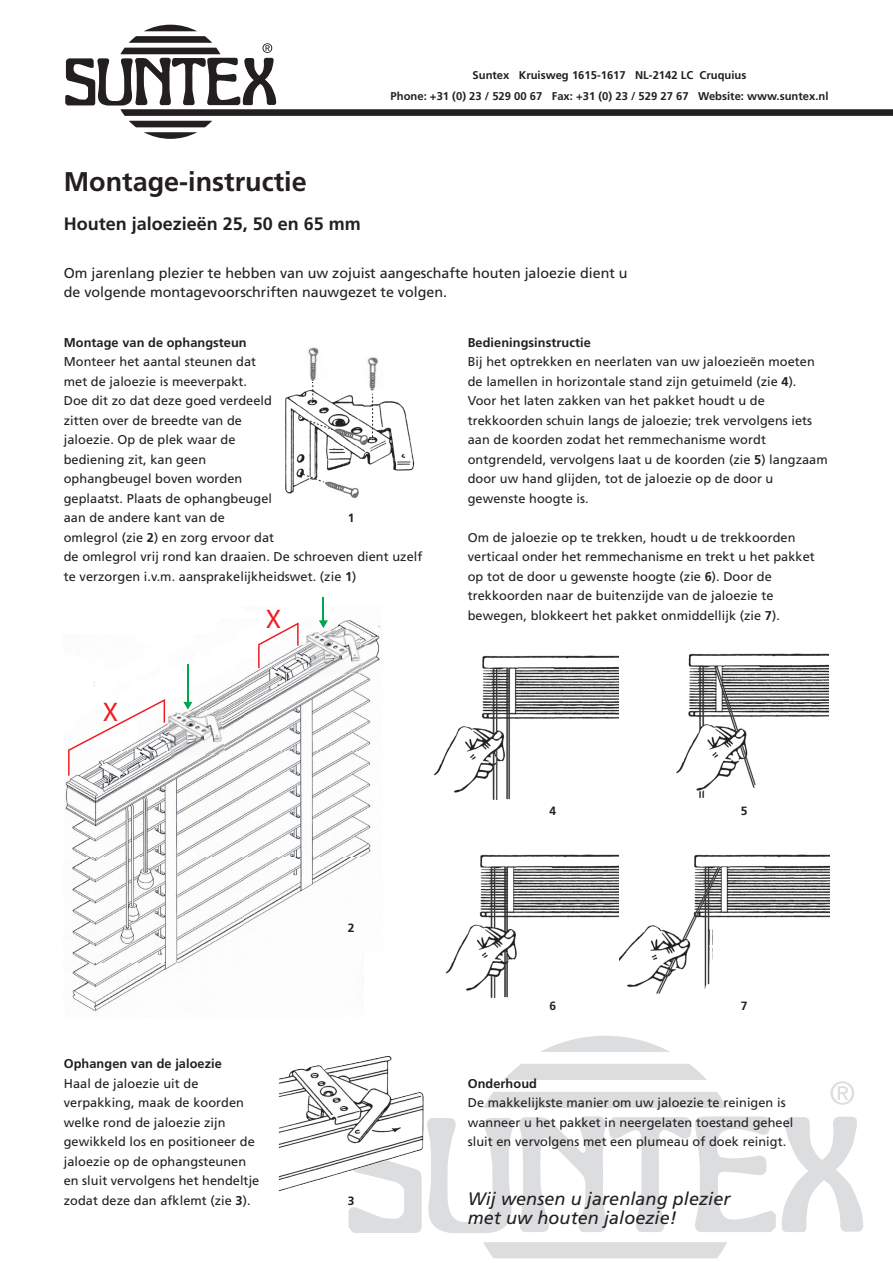
<style>
.page{position:relative;width:893px;height:1263px;background:#fff}
.page>*{position:absolute;margin:0;border:0;box-sizing:border-box;transform-origin:0 0}
.t1{font:700 27px "Frutiger";color:#231f20}
.t2{font:27px "Myriad Pro";color:#ee1d23}
.t3{font:italic 18px "Frutiger";letter-spacing:.005em;color:#231f20}
.t4{font:700 18px "Frutiger";color:#231f20}
.t5{font:14.25px "Frutiger";color:#231f20}
.t6{font:12.75px/19.5px "Frutiger";letter-spacing:.005em;color:#231f20}
.t7{font:700 12.75px "Frutiger";letter-spacing:.005em;color:#231f20}
.t8{font:700 12px "Frutiger";color:#231f20}
.t9{font:700 11.25px "Frutiger";color:#231f20}
.s1{font-weight:700}
</style>
<div class="page">
<img style="left:445px;top:854px;width:384px;height:144px">
<img style="left:65px;top:620px;width:315px;height:391px">
<img style="left:167px;top:709px;width:58px;height:49px">
<img style="left:305px;top:628px;width:58px;height:49px">
<svg style="left:68px;top:699px;width:97px;height:77px"></svg>
<svg style="left:258px;top:622px;width:41px;height:46px"></svg>
<hr style="left:187px;top:664px;width:2px;height:39px;background:#00a54f">
<svg style="left:183px;top:702px;width:9px;height:8px"></svg>
<svg style="left:319px;top:597px;width:9px;height:31px"></svg>
<img style="left:285px;top:389px;width:130px;height:105px">
<img style="left:325px;top:481px;width:34px;height:17px">
<img style="left:308px;top:347px;width:11px;height:34px">
<img style="left:367px;top:357px;width:11px;height:31px">
<img style="left:334px;top:428px;width:34px;height:17px">
<svg style="left:300px;top:473px;width:24px;height:9px"></svg>
<svg style="left:300px;top:417px;width:32px;height:13px"></svg>
<svg style="left:312px;top:382px;width:1px;height:20px"></svg>
<svg style="left:370px;top:388px;width:9px;height:52px"></svg>
<svg style="left:65px;top:25px;width:828px;height:114px"></svg>
<svg style="left:348px;top:1116px;width:428px;height:117px"></svg>
<svg style="left:782px;top:1117px;width:81px;height:115px"></svg>
<div style="left:483px;top:1242px;width:244px;height:16px;background:#dcdddf"></div>
<svg style="left:541px;top:1036px;width:129px;height:16px"></svg>
<svg style="left:504px;top:1064px;width:203px;height:16px;background:#dedfe1"></svg>
<div style="left:483px;top:1092px;width:244px;height:16px;background:#dcdddf"></div>
<svg style="left:830px;top:1081px;width:24px;height:24px"></svg>
<img style="left:433px;top:655px;width:185px;height:144px">
<img style="left:676px;top:653px;width:152px;height:144px">
<img style="left:278px;top:1056px;width:147px;height:137px">
<p class="t9" style="left:473px;top:69px;width:275px">Suntex Kruisweg 1615-1617 NL-2142 LC Cruquius</p>
<p class="t9" style="left:391px;top:90px;width:439px">Phone: +31 (0) 23 / 529 00 67 Fax: +31 (0) 23 / 529 27 67 Website: www.suntex.nl</p>
<p class="t1" style="left:64px;top:165px;width:244px">Montage-instructie</p>
<p class="t4" style="left:64px;top:213px;width:299px">Houten jaloezieën 25, 50 en 65 mm</p>
<p class="t5" style="left:64px;top:264px;width:565px">Om jarenlang plezier te hebben van uw zojuist aangeschafte houten jaloezie dient u</p>
<p class="t5" style="left:64px;top:284px;width:385px">de volgende montagevoorschriften nauwgezet te volgen.</p>
<p class="t7" style="left:64px;top:335px;width:184px">Montage van de ophangsteun</p>
<p class="t6" style="left:64px;top:352px;width:194px">Monteer het aantal steunen dat met de jaloezie is meeverpakt.</p>
<p class="t6" style="left:64px;top:391px;width:360px">Doe dit zo dat deze goed verdeeld<br>zitten over de breedte van de<br>jaloezie. Op de plek waar de<br>bediening zit, kan geen<br>ophangbeugel boven worden<br>geplaatst. Plaats de ophangbeugel<br>aan de andere kant van de<br>omlegrol (zie <span class="s1">2</span>) en zorg ervoor dat<br>de omlegrol vrij rond kan draaien. De schroeven dient uzelf te verzorgen i.v.m. aansprakelijkheidswet. (zie <span class="s1">1</span>)</p>
<p class="t8" style="left:348px;top:511px;width:8px">1</p>
<p class="t2" style="left:103px;top:695px;width:17px">X</p>
<p class="t2" style="left:266px;top:602px;width:17px">X</p>
<p class="t7" style="left:64px;top:1056px;width:160px">Ophangen van de jaloezie</p>
<p class="t6" style="left:64px;top:1073px;width:197px">Haal de jaloezie uit de verpakking, maak de koorden welke rond de jaloezie zijn gewikkeld los en positioneer de jaloezie op de ophangsteunen en sluit vervolgens het hendeltje zodat deze dan afklemt (zie <span class="s1">3</span>).</p>
<p class="t8" style="left:348px;top:921px;width:8px">2</p>
<p class="t8" style="left:348px;top:1193px;width:8px">3</p>
<p class="t7" style="left:468px;top:335px;width:125px">Bedieningsinstructie</p>
<p class="t6" style="left:468px;top:352px;width:349px">Bij het optrekken en neerlaten van uw jaloezieën moeten de lamellen in horizontale stand zijn getuimeld (zie <span class="s1">4</span>).</p>
<p class="t6" style="left:468px;top:391px;width:362px">Voor het laten zakken van het pakket houdt u de trekkoorden schuin langs de jaloezie; trek vervolgens iets aan de koorden zodat het remmechanisme wordt ontgrendeld, vervolgens laat u de koorden (zie <span class="s1">5</span>) langzaam door uw hand glijden, tot de jaloezie op de door u gewenste hoogte is.</p>
<p class="t6" style="left:468px;top:527px;width:349px">Om de jaloezie op te trekken, houdt u de trekkoorden verticaal onder het remmechanisme en trekt u het pakket op tot de door u gewenste hoogte (zie <span class="s1">6</span>). Door de trekkoorden naar de buitenzijde van de jaloezie te bewegen, blokkeert het pakket onmiddellijk (zie <span class="s1">7</span>).</p>
<p class="t8" style="left:549px;top:803px;width:8px">4</p>
<p class="t8" style="left:741px;top:803px;width:8px">5</p>
<p class="t8" style="left:549px;top:998px;width:8px">6</p>
<p class="t8" style="left:741px;top:998px;width:8px">7</p>
<p class="t7" style="left:468px;top:1076px;width:71px">Onderhoud</p>
<p class="t6" style="left:468px;top:1093px;width:327px">De makkelijkste manier om uw jaloezie te reinigen is wanneer u het pakket in neergelaten toestand geheel</p>
<p class="t6" style="left:468px;top:1132px;width:320px">sluit en vervolgens met een plumeau of doek reinigt.</p>
<p class="t3" style="left:468px;top:1188px;width:264px">Wij wensen u jarenlang plezier</p>
<p class="t3" style="left:468px;top:1207px;width:211px">met uw houten jaloezie!</p>
</div>
